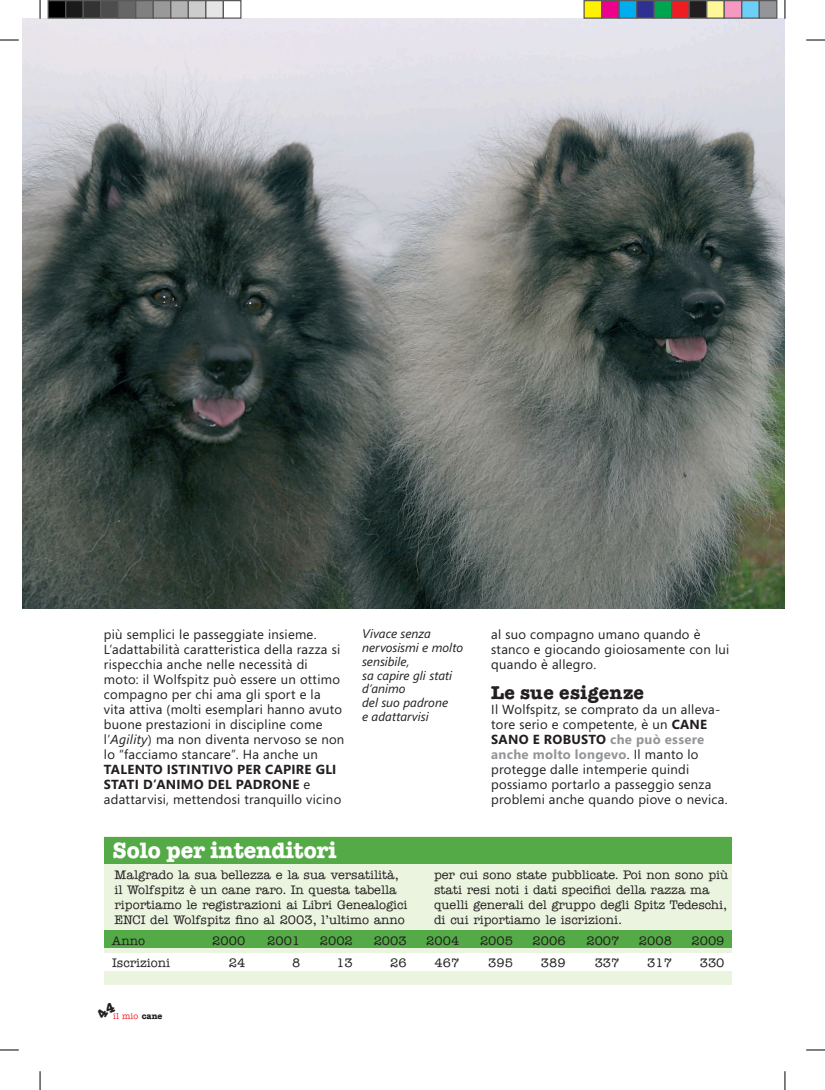
<style>
.page{position:relative;width:825px;height:1090px;background:#fff}
.page>*{position:absolute;margin:0;border:0;box-sizing:border-box;transform-origin:0 0}
.t1{font:700 22.5px "American Typewriter Std";color:#fff}
.t2{font:700 18.75px "American Typewriter Std";letter-spacing:.02em;color:#231f20}
.t3{font:13.12px/15px "Segoe";letter-spacing:.02em;color:#231f20}
.t4{font:700 13.12px/15px "Segoe";letter-spacing:.02em;color:#231f20}
.t5{font:500 12.5px/15px "American Typewriter";color:#231f20}
.t6{font:italic 12.5px/13.8px "Segoe";color:#231f20}
.t7{font:500 8.75px "American Typewriter";color:#ee1d23}
.s1{font-style:italic}
.s2{font-weight:400}
.s3{font-weight:700}
.s4{font-weight:700;color:#939598}
.s5{font-family:"American Typewriter Std";font-weight:700;color:#231f20}
</style>
<div class="page">
<div style="left:104px;top:837px;width:627px;height:148px;background:#ebf4df"></div>
<div style="left:104px;top:837px;width:627px;height:27px;background:#54aa46"></div>
<img style="left:22px;top:19px;width:762px;height:590px">
<div style="left:104px;top:931px;width:627px;height:17px;background:#54aa46"></div>
<div style="left:104px;top:954px;width:627px;height:17px;background:#fff"></div>
<svg style="left:0;top:39px;width:19px;height:2px"></svg>
<svg style="left:806px;top:39px;width:18px;height:2px"></svg>
<svg style="left:0;top:1049px;width:19px;height:2px"></svg>
<svg style="left:806px;top:1049px;width:18px;height:2px"></svg>
<svg style="left:39px;top:0;width:2px;height:19px"></svg>
<svg style="left:39px;top:1071px;width:2px;height:19px"></svg>
<svg style="left:783px;top:0;width:2px;height:19px"></svg>
<svg style="left:784px;top:1071px;width:1px;height:19px"></svg>
<div style="left:48px;top:1px;width:18px;height:17px;background:#000"></div>
<div style="left:48px;top:0;width:18px;height:19px;border:1px solid #595959"></div>
<div style="left:66px;top:1px;width:17px;height:17px;background:#1a1a1a"></div>
<div style="left:65px;top:0;width:19px;height:19px;border:1px solid #595959"></div>
<div style="left:83px;top:1px;width:18px;height:17px;background:#333"></div>
<div style="left:83px;top:0;width:18px;height:19px;border:1px solid #595959"></div>
<div style="left:101px;top:1px;width:17px;height:17px;background:#4d4d4d"></div>
<div style="left:100px;top:0;width:19px;height:19px;border:1px solid #595959"></div>
<div style="left:118px;top:1px;width:18px;height:17px;background:#666"></div>
<div style="left:118px;top:0;width:18px;height:19px;border:1px solid #595959"></div>
<div style="left:136px;top:1px;width:17px;height:17px;background:#808080"></div>
<div style="left:135px;top:0;width:19px;height:19px;border:1px solid #595959"></div>
<div style="left:153px;top:1px;width:18px;height:17px;background:#999"></div>
<div style="left:153px;top:0;width:18px;height:19px;border:1px solid #595959"></div>
<div style="left:171px;top:1px;width:17px;height:17px;background:#b3b3b3"></div>
<div style="left:170px;top:0;width:19px;height:19px;border:1px solid #595959"></div>
<div style="left:188px;top:1px;width:18px;height:17px;background:#ccc"></div>
<div style="left:188px;top:0;width:18px;height:19px;border:1px solid #595959"></div>
<div style="left:206px;top:1px;width:17px;height:17px;background:#e5e5e5"></div>
<div style="left:205px;top:0;width:19px;height:19px;border:1px solid #595959"></div>
<div style="left:223px;top:0;width:18px;height:19px;border:1px solid #595959"></div>
<div style="left:583px;top:1px;width:18px;height:17px;background:#fff101"></div>
<div style="left:583px;top:0;width:19px;height:19px;border:1px solid #595959"></div>
<div style="left:601px;top:1px;width:17px;height:17px;background:#ed028c"></div>
<div style="left:600px;top:0;width:19px;height:19px;border:1px solid #595959"></div>
<div style="left:618px;top:1px;width:18px;height:17px;background:#00aeef"></div>
<div style="left:618px;top:0;width:19px;height:19px;border:1px solid #595959"></div>
<div style="left:636px;top:1px;width:17px;height:17px;background:#2e3092"></div>
<div style="left:635px;top:0;width:19px;height:19px;border:1px solid #595959"></div>
<div style="left:653px;top:1px;width:18px;height:17px;background:#00a54f"></div>
<div style="left:653px;top:0;width:19px;height:19px;border:1px solid #595959"></div>
<div style="left:671px;top:1px;width:17px;height:17px;background:#ee1d23"></div>
<div style="left:670px;top:0;width:19px;height:19px;border:1px solid #595959"></div>
<div style="left:688px;top:1px;width:18px;height:17px;background:#231f20"></div>
<div style="left:688px;top:0;width:19px;height:19px;border:1px solid #595959"></div>
<div style="left:706px;top:1px;width:17px;height:17px;background:#fff79a"></div>
<div style="left:705px;top:0;width:19px;height:19px;border:1px solid #595959"></div>
<div style="left:723px;top:1px;width:18px;height:17px;background:#f499c2"></div>
<div style="left:723px;top:0;width:19px;height:19px;border:1px solid #595959"></div>
<div style="left:741px;top:1px;width:17px;height:17px;background:#6bcff6"></div>
<div style="left:740px;top:0;width:19px;height:19px;border:1px solid #595959"></div>
<div style="left:758px;top:1px;width:18px;height:17px;background:#939598"></div>
<div style="left:758px;top:0;width:19px;height:19px;border:1px solid #595959"></div>
<p class="t3" style="left:104px;top:626px;width:242px">più semplici le passeggiate insieme.<br>L’adattabilità caratteristica della razza si rispecchia anche nelle necessità di moto: il Wolfspitz può essere un ottimo compagno per chi ama gli sport e la vita attiva (molti esemplari hanno avuto buone prestazioni in discipline come l’<span class="s1">Agility</span>) ma non diventa nervoso se non lo “facciamo stancare”. Ha anche un</p>
<p class="t4" style="left:104px;top:761px;width:239px">TALENTO ISTINTIVO PER CAPIRE GLI<br>STATI D’ANIMO DEL PADRONE <span class="s2">e adattarvisi, mettendosi tranquillo vicino</span></p>
<h1 class="t1" style="left:113px;top:837px;width:225px">Solo per intenditori</h1>
<p class="t6" style="left:362px;top:627px;width:102px">Vivace senza nervosismi e molto sensibile,<br>sa capire gli stati d’animo<br>del suo padrone<br>e adattarvisi</p>
<p class="t3" style="left:491px;top:626px;width:239px">al suo compagno umano quando è stanco e giocando gioiosamente con lui quando è allegro.</p>
<h2 class="t2" style="left:491px;top:681px;width:154px">Le sue esigenze</h2>
<p class="t3" style="left:491px;top:701px;width:238px">Il Wolfspitz, se comprato da un alleva&shy;tore serio e competente, è un <span class="s3">CANE SANO E ROBUSTO</span> <span class="s4">che può essere anche molto longevo</span>. Il manto lo protegge dalle intemperie quindi possiamo portarlo a passeggio senza problemi anche quando piove o nevica.</p>
<p class="t5" style="left:114px;top:867px;width:294px">Malgrado la sua bellezza e la sua versatilità, il Wolfspitz è un cane raro. In questa tabella riportiamo le registrazioni ai Libri Genealogici ENCI del Wolfspitz fino al 2003, l’ultimo anno</p>
<p class="t5" style="left:434px;top:867px;width:295px">per cui sono state pubblicate. Poi non sono più stati resi noti i dati specifici della razza ma quelli generali del gruppo degli Spitz Tedeschi, di cui riportiamo le iscrizioni.</p>
<p class="t5" style="left:112px;top:933px;width:35px">Anno</p>
<p class="t5" style="left:212px;top:933px;width:34px">2000</p>
<p class="t5" style="left:267px;top:933px;width:34px">2001</p>
<p class="t5" style="left:320px;top:933px;width:34px">2002</p>
<p class="t5" style="left:373px;top:933px;width:34px">2003</p>
<p class="t5" style="left:426px;top:933px;width:34px">2004</p>
<p class="t5" style="left:480px;top:933px;width:34px">2005</p>
<p class="t5" style="left:532px;top:933px;width:34px">2006</p>
<p class="t5" style="left:586px;top:933px;width:34px">2007</p>
<p class="t5" style="left:638px;top:933px;width:35px">2008</p>
<p class="t5" style="left:691px;top:933px;width:34px">2009</p>
<p class="t5" style="left:112px;top:956px;width:59px">Iscrizioni</p>
<p class="t5" style="left:229px;top:956px;width:18px">24</p>
<p class="t5" style="left:292px;top:956px;width:10px">8</p>
<p class="t5" style="left:336px;top:956px;width:18px">13</p>
<p class="t5" style="left:390px;top:956px;width:18px">26</p>
<p class="t5" style="left:434px;top:956px;width:26px">467</p>
<p class="t5" style="left:488px;top:956px;width:26px">395</p>
<p class="t5" style="left:540px;top:956px;width:26px">389</p>
<p class="t5" style="left:594px;top:956px;width:26px">337</p>
<p class="t5" style="left:647px;top:956px;width:26px">317</p>
<p class="t5" style="left:699px;top:956px;width:26px">330</p>
<p class="t7" style="left:113px;top:1011px;width:50px">il mio <span class="s5">cane</span></p>
</div>
